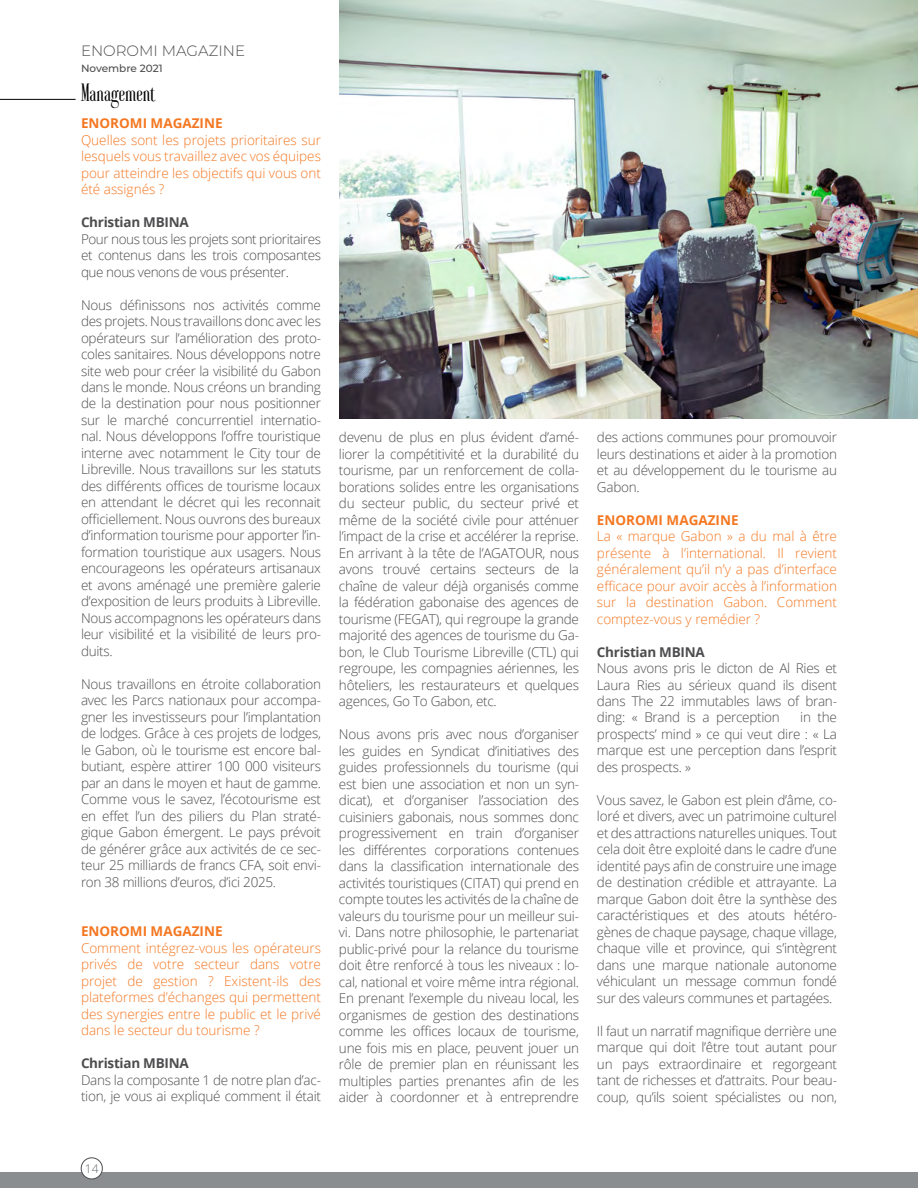
<style>
.page{position:relative;width:918px;height:1188px;background:#fff}
.page>*{position:absolute;margin:0;border:0;box-sizing:border-box;transform-origin:0 0}
.t1{font:26.7px "Ayres";letter-spacing:-.01em;color:#000}
.t2{font:300 15px "Montserrat";color:#4d4d4f}
.t3{font:300 13.5px/16.5px "Open Sans";letter-spacing:-.02em;color:#4d4d4f;text-align:justify}
.t4{font:300 13.5px/16.5px "Open Sans";color:#f47721;text-align:justify}
.t5{font:700 13.5px "Open Sans";color:#f47721}
.t6{font:700 13.5px "Open Sans";letter-spacing:-.02em;color:#4d4d4f}
.t7{font:300 12px "Open Sans";color:#636466}
.t8{font:500 10.5px "Montserrat";color:#4d4d4f}
</style>
<div class="page">
<hr style="left:0;top:99px;width:76px;height:1px;background:#000">
<img style="left:339px;top:0;width:579px;height:418px">
<div style="left:0;top:1172px;width:918px;height:16px;background:#8b8e90"></div>
<div style="left:81px;top:1158px;width:21px;height:21px;background:#fff;border-radius:50%"></div>
<div style="left:81px;top:1158px;width:22px;height:21px;border:1px solid #4d4d4f;border-radius:50%"></div>
<p class="t2" style="left:81px;top:40px;width:166px">ENOROMI MAGAZINE</p>
<p class="t8" style="left:81px;top:61px;width:83px">Novembre 2021</p>
<h1 class="t1" style="left:81px;top:75px;width:75px">Management</h1>
<p class="t5" style="left:81px;top:114px;width:143px">ENOROMI MAGAZINE</p>
<p class="t4" style="left:81px;top:131px;width:242px">Quelles sont les projets prioritaires sur lesquels vous travaillez avec vos équipes pour atteindre les objectifs qui vous ont été assignés ?</p>
<p class="t6" style="left:81px;top:213px;width:109px">Christian MBINA</p>
<p class="t3" style="left:81px;top:230px;width:242px">Pour nous tous les projets sont prioritaires et contenus dans les trois composantes que nous venons de vous présenter.</p>
<p class="t3" style="left:81px;top:296px;width:242px">Nous définissons nos activités comme des projets. Nous travaillons donc avec les opérateurs sur l’amélioration des proto&shy;coles sanitaires. Nous développons notre site web pour créer la visibilité du Gabon dans le monde. Nous créons un branding de la destination pour nous positionner sur le marché concurrentiel internatio&shy;nal. Nous développons l’offre touristique interne avec notamment le City tour de Libreville. Nous travaillons sur les statuts des différents offices de tourisme locaux en attendant le décret qui les reconnait officiellement. Nous ouvrons des bureaux d’information tourisme pour apporter l’in&shy;formation touristique aux usagers. Nous encourageons les opérateurs artisanaux et avons aménagé une première galerie d’exposition de leurs produits à Libreville.<br>Nous accompagnons les opérateurs dans leur visibilité et la visibilité de leurs pro&shy;duits.</p>
<p class="t3" style="left:81px;top:675px;width:242px">Nous travaillons en étroite collaboration avec les Parcs nationaux pour accompa&shy;gner les investisseurs pour l’implantation de lodges. Grâce à ces projets de lodges, le Gabon, où le tourisme est encore bal&shy;butiant, espère attirer 100 000 visiteurs par an dans le moyen et haut de gamme.<br>Comme vous le savez, l’écotourisme est en effet l’un des piliers du Plan straté&shy;gique Gabon émergent. Le pays prévoit de générer grâce aux activités de ce sec&shy;teur 25 milliards de francs CFA, soit envi&shy;ron 38 millions d’euros, d’ici 2025.</p>
<p class="t5" style="left:81px;top:922px;width:143px">ENOROMI MAGAZINE</p>
<p class="t4" style="left:81px;top:939px;width:242px">Comment intégrez-vous les opérateurs privés de votre secteur dans votre projet de gestion ? Existent-ils des plateformes d’échanges qui permettent des synergies entre le public et le privé dans le secteur du tourisme ?</p>
<p class="t6" style="left:81px;top:1054px;width:109px">Christian MBINA</p>
<p class="t3" style="left:81px;top:1071px;width:242px">Dans la composante 1 de notre plan d’ac&shy;tion, je vous ai expliqué comment il était</p>
<p class="t3" style="left:339px;top:429px;width:242px">devenu de plus en plus évident d’amé&shy;liorer la compétitivité et la durabilité du tourisme, par un renforcement de colla&shy;borations solides entre les organisations du secteur public, du secteur privé et même de la société civile pour atténuer l’impact de la crise et accélérer la reprise.<br>En arrivant à la tête de l’AGATOUR, nous avons trouvé certains secteurs de la chaîne de valeur déjà organisés comme la fédération gabonaise des agences de tourisme (FEGAT), qui regroupe la grande majorité des agences de tourisme du Ga&shy;bon, le Club Tourisme Libreville (CTL) qui regroupe, les compagnies aériennes, les hôteliers, les restaurateurs et quelques agences, Go To Gabon, etc.</p>
<p class="t3" style="left:339px;top:726px;width:242px">Nous avons pris avec nous d’organiser les guides en Syndicat d’initiatives des guides professionnels du tourisme (qui est bien une association et non un syn&shy;dicat), et d’organiser l’association des cuisiniers gabonais, nous sommes donc progressivement en train d’organiser les différentes corporations contenues dans la classification internationale des activités touristiques (CITAT) qui prend en compte toutes les activités de la chaîne de valeurs du tourisme pour un meilleur sui&shy;vi. Dans notre philosophie, le partenariat public-privé pour la relance du tourisme doit être renforcé à tous les niveaux : lo&shy;cal, national et voire même intra régional.<br>En prenant l’exemple du niveau local, les organismes de gestion des destinations comme les offices locaux de tourisme, une fois mis en place, peuvent jouer un rôle de premier plan en réunissant les multiples parties prenantes afin de les aider à coordonner et à entreprendre</p>
<p class="t3" style="left:597px;top:429px;width:242px">des actions communes pour promouvoir leurs destinations et aider à la promotion et au développement du le tourisme au Gabon.</p>
<p class="t5" style="left:597px;top:510px;width:143px">ENOROMI MAGAZINE</p>
<p class="t4" style="left:597px;top:528px;width:242px">La « marque Gabon » a du mal à être présente à l’international. Il revient généralement qu’il n’y a pas d’interface efficace pour avoir accès à l’information sur la destination Gabon. Comment comptez-vous y remédier ?</p>
<p class="t6" style="left:597px;top:642px;width:109px">Christian MBINA</p>
<p class="t3" style="left:597px;top:659px;width:242px">Nous avons pris le dicton de Al Ries et Laura Ries au sérieux quand ils disent dans The 22 immutables laws of bran&shy;ding: « Brand is a perception</p>
<p class="t3" style="left:597px;top:709px;width:242px;text-indent:203px">in the prospects’ mind » ce qui veut dire : « La marque est une perception dans l’esprit des prospects. »</p>
<p class="t3" style="left:597px;top:791px;width:242px">Vous savez, le Gabon est plein d’âme, co&shy;loré et divers, avec un patrimoine culturel et des attractions naturelles uniques. Tout cela doit être exploité dans le cadre d’une identité pays afin de construire une image de destination crédible et attrayante. La marque Gabon doit être la synthèse des caractéristiques et des atouts hétéro&shy;gènes de chaque paysage, chaque village, chaque ville et province, qui s’intègrent dans une marque nationale autonome véhiculant un message commun fondé sur des valeurs communes et partagées.</p>
<p class="t3" style="left:597px;top:1022px;width:242px">Il faut un narratif magnifique derrière une marque qui doit l’être tout autant pour un pays extraordinaire et regorgeant tant de richesses et d’attraits. Pour beau&shy;coup, qu’ils soient spécialistes ou non,</p>
<p class="t7" style="left:85px;top:1160px;width:15px">14</p>
</div>
